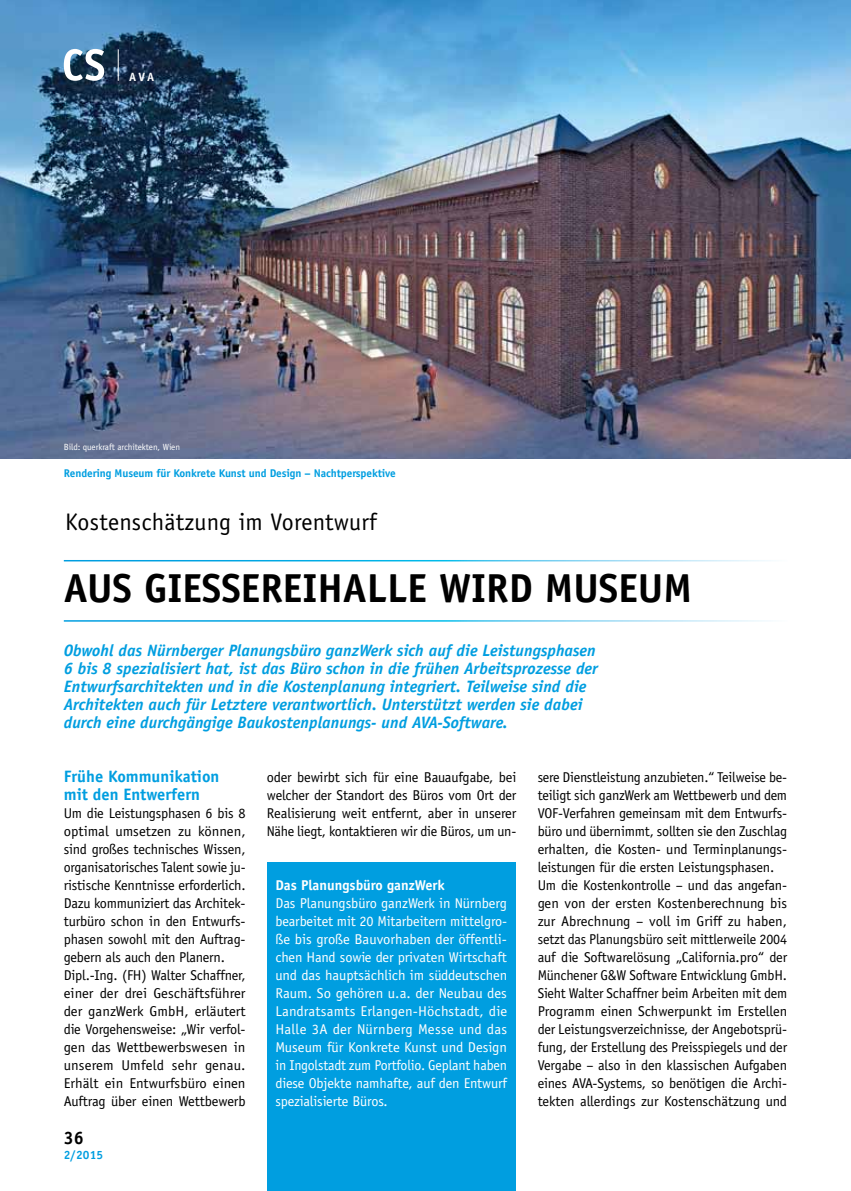
<style>
.page{position:relative;width:851px;height:1191px;background:#fff}
.page>*{position:absolute;margin:0;border:0;box-sizing:border-box;transform-origin:0 0}
.t1{font:700 40.5px "Officina Sans Std";color:#000}
.t2{font:24px "Officina Sans Std";letter-spacing:.01em;color:#000}
.t3{font:700 18px "Officina Sans Std";color:#000}
.t4{font:italic 700 16.5px/18px "Officina Sans Std";color:#009ee0}
.t5{font:700 16.5px/18px "Officina Sans Std";color:#009ee0}
.t6{font:14.25px/18px "Officina Sans Std";letter-spacing:-.015em;color:#000}
.t7{font:14.25px/18px "Officina Sans Std";letter-spacing:-.01em;color:#fff}
.t8{font:700 12px "Officina Sans Std";color:#009ee0}
.t9{font:700 12px "Officina Sans Std";color:#fff}
.t10{font:700 11.25px "Officina Sans Std";letter-spacing:-.01em;color:#009ee0}
.t11{font:9px "Officina Sans Std";letter-spacing:-.01em;color:#fff}
.s1{font-weight:700}
</style>
<div class="page">
<div style="left:267px;top:863px;width:248px;height:328px;background:#009ee0"></div>
<img style="left:0;top:0;width:850px;height:458px">
<hr style="left:118px;top:49px;width:1px;height:32px;background:#fff">
<svg style="left:64px;top:49px;width:40px;height:32px"></svg>
<p class="t9" style="left:129px;top:69px;width:26px">AVA</p>
<p class="t11" style="left:64px;top:442px;width:118px">Bild: querkraft architekten, Wien</p>
<p class="t10" style="left:64px;top:466px;width:333px">Rendering Museum für Konkrete Kunst und Design – Nachtperspektive</p>
<p class="t2" style="left:65px;top:508px;width:313px">Kostenschätzung im Vorentwurf</p>
<p class="t1" style="left:64px;top:563px;width:629px">aus giessereihalle wird museum</p>
<p class="t4" style="left:64px;top:641px;width:535px">Obwohl das Nürnberger Planungsbüro ganzWerk sich auf die Leistungsphasen 6 bis 8 spezialisiert hat, ist das Büro schon in die frühen Arbeitsprozesse der Entwurfsarchitekten und in die Kostenplanung integriert. Teilweise sind die Architekten auch für Letztere verantwortlich. Unterstützt werden sie dabei durch eine durchgängige Baukostenplanungs- und AVA-Software.</p>
<p class="t5" style="left:64px;top:767px;width:157px">Frühe Kommunikation mit den Entwerfern</p>
<p class="t6" style="left:64px;top:804px;width:183px">Um die Leistungsphasen 6 bis 8 optimal umsetzen zu können, sind großes technisches Wissen, organisatorisches Talent sowie ju&shy;ristische Kenntnisse erforderlich.<br>Dazu kommuniziert das Architek&shy;turbüro schon in den Entwurfs&shy;phasen sowohl mit den Auftrag&shy;gebern als auch den Planern.<br>Dipl.-Ing. (FH) Walter Schaffner, einer der drei Geschäftsführer der ganzWerk GmbH, erläutert die Vorgehensweise: „Wir verfol&shy;gen das Wettbewerbswesen in unserem Umfeld sehr genau.<br>Erhält ein Entwurfsbüro einen<br>Auftrag über einen Wettbewerb</p>
<p class="t3" style="left:64px;top:1127px;width:22px">36</p>
<p class="t8" style="left:64px;top:1147px;width:41px">2/2015</p>
<p class="t6" style="left:267px;top:768px;width:251px;text-align:justify">oder bewirbt sich für eine Bauaufgabe, bei welcher der Standort des Büros vom Ort der Realisierung weit entfernt, aber in unserer Nähe liegt, kontaktieren wir die Büros, um un-</p>
<p class="t6" style="left:537px;top:768px;width:251px">sere Dienstleistung anzubieten.“ Teilweise be&shy;teiligt sich ganzWerk am Wettbewerb und dem VOF-Verfahren gemeinsam mit dem Entwurfs&shy;büro und übernimmt, sollten sie den Zuschlag erhalten, die Kosten- und Terminplanungs&shy;leistungen für die ersten Leistungsphasen.<br>Um die Kostenkontrolle – und das angefan&shy;gen von der ersten Kostenberechnung bis zur Abrechnung – voll im Griff zu haben, setzt das Planungsbüro seit mittlerweile 2004 auf die Softwarelösung „California.pro“ der Münchener G&amp;W Software Entwicklung GmbH.<br>Sieht Walter Schaffner beim Arbeiten mit dem Programm einen Schwerpunkt im Erstellen der Leistungsverzeichnisse, der Angebotsprü&shy;fung, der Erstellung des Preisspiegels und der Vergabe – also in den klassischen Aufgaben eines AVA-Systems, so benötigen die Archi&shy;tekten allerdings zur Kostenschätzung und</p>
<p class="t7" style="left:275px;top:876px;width:233px"><span class="s1">Das Planungsbüro ganzWerk<br></span>Das Planungsbüro ganzWerk in Nürnberg bearbeitet mit 20 Mitarbeitern mittelgro&shy;ße bis große Bauvorhaben der öffentli&shy;chen Hand sowie der privaten Wirtschaft und das hauptsächlich im süddeutschen Raum. So gehören u.a. der Neubau des Landratsamts Erlangen-Höchstadt, die Halle 3A der Nürnberg Messe und das Museum für Konkrete Kunst und Design in Ingolstadt zum Portfolio. Geplant haben diese Objekte namhafte, auf den Entwurf spezialisierte Büros.</p>
</div>
